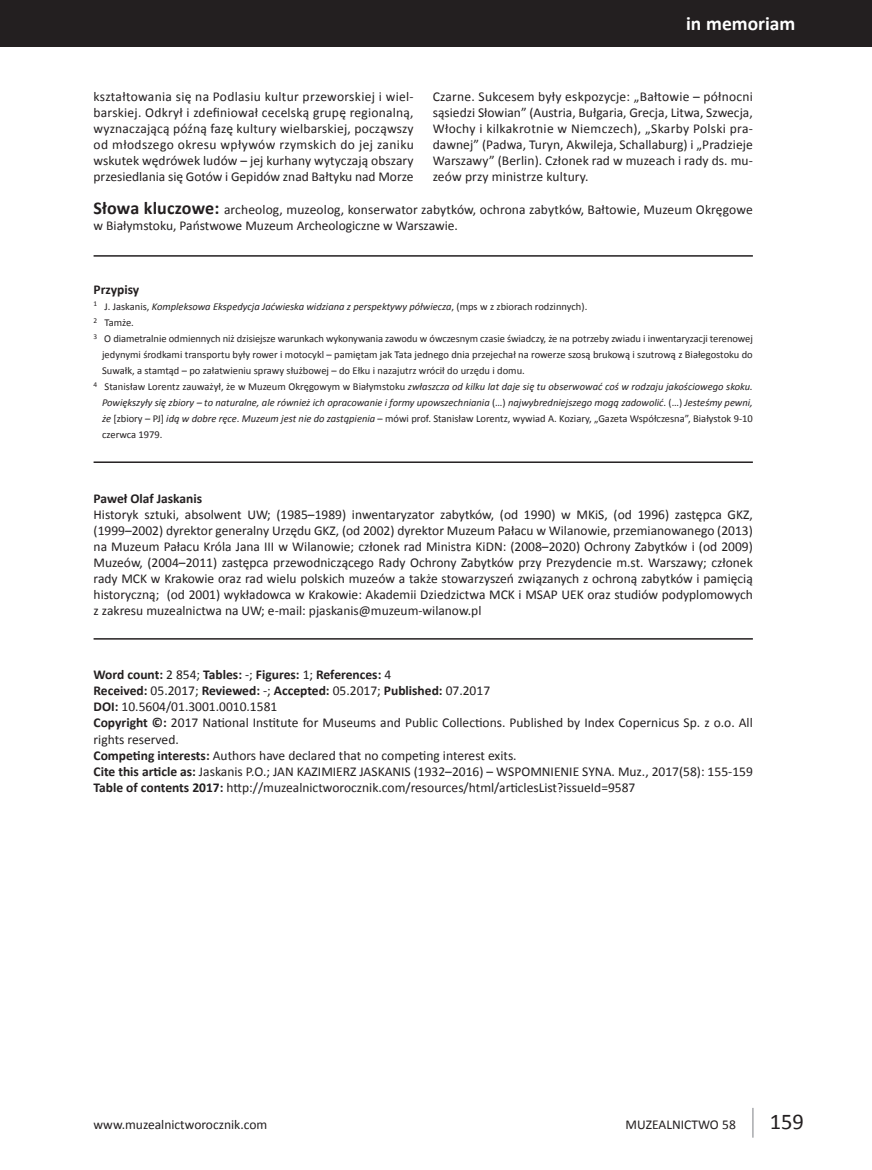
<style>
.page{position:relative;width:872px;height:1170px;background:#fff}
.page>*{position:absolute;margin:0;border:0;box-sizing:border-box;transform-origin:0 0}
.t1{font:22.5px "Calibri";color:#231f20}
.t2{font:700 19.5px "Calibri";color:#fff}
.notka_tekst{font:13.5px/16px "Calibri";color:#231f20;text-align:justify}
.BODY_TEXT{font:13.5px/16px "Calibri";color:#231f20;text-align:justify}
.keywords{font:13.5px/16px "Calibri";color:#231f20}
.notka_tekst-2{font:700 13.5px "Calibri";color:#231f20}
.notka_nazwisko{font:700 13.5px "Calibri";color:#231f20}
.Przypis_subhed{font:700 13.5px "Calibri";color:#231f20}
.przypisy{font:italic 10.5px/16px "Calibri";color:#231f20;text-align:justify}
.przypisy-2{font:10.5px/16px "Calibri";color:#231f20;text-align:justify}
.s1{font-weight:700;font-size:18px}
.s2{font-style:normal}
.s3{font-weight:400}
.s4{font-weight:700}
</style>
<div class="page">
<hr style="left:752px;top:1107px;width:1px;height:30px;background:#a8a9ad">
<div style="left:0;top:0;width:872px;height:47px;background:#231f20"></div>
<hr style="left:94px;top:255px;width:659px;height:2px;background:#231f20">
<hr style="left:94px;top:461px;width:659px;height:2px;background:#231f20">
<hr style="left:94px;top:638px;width:659px;height:1px;background:#231f20">
<h2 class="t2" style="left:686px;top:11px;width:111px">in memoriam</h2>
<p class="BODY_TEXT" style="left:94px;top:88px;width:322px">kształtowania się na Podlasiu kultur przeworskiej i wiel&shy;barskiej. Odkrył i zdefiniował cecelską grupę regionalną, wyznaczającą późną fazę kultury wielbarskiej, począwszy od młodszego okresu wpływów rzymskich do jej zaniku wskutek wędrówek ludów – jej kurhany wytyczają obszary przesiedlania się Gotów i Gepidów znad Bałtyku nad Morze</p>
<p class="BODY_TEXT" style="left:433px;top:88px;width:322px">Czarne. Sukcesem były eskpozycje: „Bałtowie – północni sąsiedzi Słowian” (Austria, Bułgaria, Grecja, Litwa, Szwecja, Włochy i kilkakrotnie w Niemczech), „Skarby Polski pra&shy;dawnej” (Padwa, Turyn, Akwileja, Schallaburg) i „Pradzieje Warszawy” (Berlin). Członek rad w muzeach i rady ds. mu&shy;zeów przy ministrze kultury.</p>
<p class="keywords" style="left:94px;top:200px;width:660px"><span class="s1">Słowa kluczowe:</span> archeolog, muzeolog, konserwator zabytków, ochrona zabytków, Bałtowie, Muzeum Okręgowe w Białymstoku, Państwowe Muzeum Archeologiczne w Warszawie.</p>
<p class="Przypis_subhed" style="left:94px;top:281px;width:47px">Przypisy</p>
<p class="przypisy" style="left:94px;top:298px;width:495px"><sup>1</sup> <span class="s2">J. Jaskanis,</span> Kompleksowa Ekspedycja Jaćwieska widziana z perspektywy półwiecza<span class="s2">, (mps w z zbiorach rodzinnych).</span></p>
<p class="przypisy-2" style="left:94px;top:314px;width:42px"><sup>2</sup> Tamże.</p>
<p class="przypisy-2" style="left:102px;top:330px;width:652px;text-indent:-9px"><sup>3</sup> O diametralnie odmiennych niż dzisiejsze warunkach wykonywania zawodu w ówczesnym czasie świadczy, że na potrzeby zwiadu i inwentaryzacji terenowej jedynymi środkami transportu były rower i motocykl – pamiętam jak Tata jednego dnia przejechał na rowerze szosą brukową i szutrową z Białegostoku do Suwałk, a stamtąd – po załatwieniu sprawy służbowej – do Ełku i nazajutrz wrócił do urzędu i domu.</p>
<p class="przypisy" style="left:102px;top:378px;width:652px;text-indent:-9px"><sup>4</sup> <span class="s2">Stanisław Lorentz zauważył, że w Muzeum Okręgowym w Białymstoku</span> zwłaszcza od kilku lat daje się tu obserwować coś w rodzaju jakościowego skoku.<br>Powiększyły się zbiory – to naturalne, ale również ich opracowanie i formy upowszechniania <span class="s2">(…)</span> najwybredniejszego mogą zadowolić<span class="s2">. (…)</span> Jesteśmy pewni, że <span class="s2">[zbiory – PJ]</span> idą w dobre ręce<span class="s2">.</span> Muzeum jest nie do zastąpienia <span class="s2">– mówi prof. Stanisław Lorentz, wywiad A. Koziary, „Gazeta Współczesna”, Białystok 9-10 czerwca 1979.</span></p>
<p class="notka_nazwisko" style="left:94px;top:489px;width:110px">Paweł Olaf Jaskanis</p>
<p class="notka_tekst" style="left:94px;top:505px;width:661px">Historyk sztuki, absolwent UW; (1985–1989) inwentaryzator zabytków, (od 1990) w MKiS, (od 1996) zastępca GKZ, (1999–2002) dyrektor generalny Urzędu GKZ, (od 2002) dyrektor Muzeum Pałacu w Wilanowie, przemianowanego (2013) na Muzeum Pałacu Króla Jana III w Wilanowie; członek rad Ministra KiDN: (2008–2020) Ochrony Zabytków i (od 2009)<br>Muzeów, (2004–2011) zastępca przewodniczącego Rady Ochrony Zabytków przy Prezydencie m.st. Warszawy; członek rady MCK w Krakowie oraz rad wielu polskich muzeów a także stowarzyszeń związanych z ochroną zabytków i pamięcią historyczną; (od 2001) wykładowca w Krakowie: Akademii Dziedzictwa MCK i MSAP UEK oraz studiów podyplomowych z zakresu muzealnictwa na UW; e-mail: pjaskanis@muzeum-wilanow.pl</p>
<p class="notka_tekst-2" style="left:94px;top:666px;width:299px">Word count: <span class="s3">2 854;</span> Tables: <span class="s3">-;</span> Figures: <span class="s3">1;</span> References: <span class="s3">4</span></p>
<p class="notka_tekst-2" style="left:94px;top:682px;width:398px">Received: <span class="s3">05.2017;</span> Reviewed: <span class="s3">-;</span> Accepted: <span class="s3">05.2017;</span> Published: <span class="s3">07.2017</span></p>
<p class="notka_tekst" style="left:94px;top:698px;width:185px"><span class="s4">DOI:</span> 10.5604/01.3001.0010.1581</p>
<p class="notka_tekst" style="left:94px;top:714px;width:660px"><span class="s4">Copyright ©:</span> 2017 National Institute for Museums and Public Collections. Published by Index Copernicus Sp. z o.o. All rights reserved.</p>
<p class="notka_tekst" style="left:94px;top:746px;width:424px"><span class="s4">Competing interests:</span> Authors have declared that no competing interest exits.</p>
<p class="notka_tekst" style="left:94px;top:762px;width:661px"><span class="s4">Cite this article as:</span> Jaskanis P.O.; JAN KAZIMIERZ JASKANIS (1932–2016) – WSPOMNIENIE SYNA. Muz., 2017(58): 155-159</p>
<p class="notka_tekst" style="left:94px;top:778px;width:543px"><span class="s4">Table of contents 2017:</span> http://muzealnictworocznik.com/resources/html/articlesList?issueId=9587</p>
<p class="notka_tekst" style="left:94px;top:1115px;width:175px">www.muzealnictworocznik.com</p>
<p class="notka_tekst" style="left:625px;top:1115px;width:112px">MUZEALNICTWO 58</p>
<h1 class="t1" style="left:770px;top:1107px;width:36px">159</h1>
</div>
